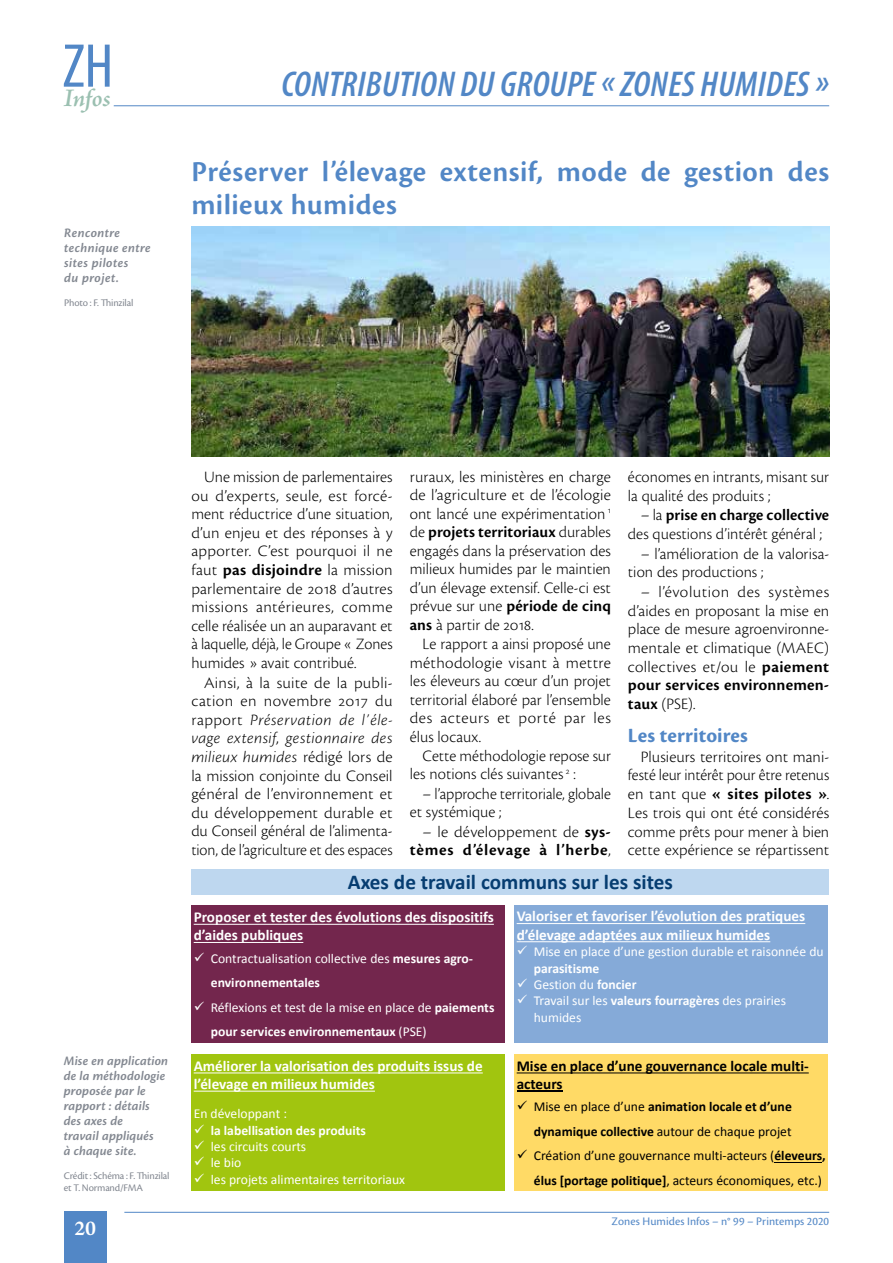
<style>
.page{position:relative;width:893px;height:1263px;background:#fff}
.page>*{position:absolute;margin:0;border:0;box-sizing:border-box;transform-origin:0 0}
.t1{font:condensed 62.4px "Myriad Pro";color:#5287c6}
.t2{font:italic 600 condensed 36px "Myriad Pro";letter-spacing:.01em;color:#5287c6}
.t3{font:600 30px/33px "Cronos Pro";letter-spacing:.015em;color:#5287c6}
.t4{font:italic 600 25.5px "Adobe Jenson Pro";letter-spacing:-.01em;color:#9bc0b1}
.t5{font:700 21.15px "Calibri";color:#063d71}
.t6{font:700 21px "Cronos Pro";letter-spacing:.005em;color:#5287c6}
.t7{font:700 21px "Adobe Jenson Pro";color:#fff}
.t8{font:300 16.5px/18.6px "Cronos Pro";letter-spacing:.005em;color:#000;text-align:justify}
.t9{font:600 16.5px/18.5px "Cronos Pro";letter-spacing:.045em;color:#000;text-align:right}
.t10{font:700 15.15px/18.1px "Calibri";color:#fff}
.t11{font:700 15.15px/18.1px "Calibri";color:#000}
.t12{font:13.65px/16.4px "Calibri";color:#fff}
.t13{font:13.65px/24.6px "Calibri";color:#000;text-align:right}
.t14{font:700 13.65px/24.6px "Calibri";color:#000;text-align:right}
.t15{font:700 13.65px "Calibri";color:#fff}
.t16{font:italic 600 13.5px/15px "Cronos Pro";letter-spacing:.01em;color:#838891}
.t17{font:italic 600 13.5px/15px "Cronos Pro";letter-spacing:.03em;color:#838891}
.t18{font:12px "Cronos Pro";letter-spacing:.005em;color:#5287c6}
.t19{font:10.5px/12px "Cronos Pro";letter-spacing:-.015em;color:#838891}
.s1{font-weight:600}
.s2{font-style:italic}
.s3{font-weight:300}
.s4{font-weight:700}
.s5{font-weight:400}
</style>
<div class="page">
<div style="left:64px;top:1212px;width:42px;height:51px;background:#5287c6"></div>
<hr style="left:114px;top:105px;width:715px;height:1px;background:#5287c6">
<hr style="left:124px;top:1212px;width:705px;height:1px;background:#5287c6">
<div style="left:191px;top:1054px;width:314px;height:137px;background:#a1c50f"></div>
<svg style="left:194px;top:1072px;width:289px;height:1px"></svg>
<svg style="left:194px;top:1091px;width:181px;height:1px"></svg>
<div style="left:514px;top:1054px;width:314px;height:137px;background:#ffda66"></div>
<svg style="left:517px;top:1072px;width:292px;height:1px"></svg>
<hr style="left:517px;top:1091px;width:46px;height:1px;background:#000">
<hr style="left:774px;top:1162px;width:48px;height:1px;background:#000">
<div style="left:514px;top:905px;width:314px;height:137px;background:#85aad8"></div>
<svg style="left:517px;top:923px;width:288px;height:1px"></svg>
<svg style="left:517px;top:941px;width:253px;height:1px"></svg>
<div style="left:191px;top:868px;width:638px;height:26px;background:#bed7ef"></div>
<div style="left:191px;top:906px;width:314px;height:137px;background:#73264d"></div>
<svg style="left:194px;top:924px;width:300px;height:1px"></svg>
<svg style="left:194px;top:942px;width:109px;height:1px"></svg>
<img style="left:191px;top:227px;width:638px;height:229px">
<h1 class="t1" style="left:63px;top:28px;width:52px">ZH</h1>
<h3 class="t4" style="left:64px;top:83px;width:48px">Infos</h3>
<p class="t17" style="left:64px;top:226px;width:88px">Rencontre technique entre sites pilotes<br>du projet.</p>
<p class="t19" style="left:64px;top:297px;width:71px">Photo : F. Thinzilal</p>
<h2 class="t2" style="left:281px;top:65px;width:549px">CONTRIBUTION DU GROUPE «ZONES HUMIDES»</h2>
<h3 class="t3" style="left:191px;top:155px;width:639px">Préserver l’élevage extensif, mode de gestion des milieux humides</h3>
<p class="t16" style="left:64px;top:1053px;width:106px">Mise en application de la méthodologie proposée par le rapport : détails des axes de<br>travail appliqués<br>à chaque site.</p>
<p class="t19" style="left:64px;top:1169px;width:107px">Crédit : Schéma : F. Thinzilal et T. Normand/FMA</p>
<p class="t7" style="left:74px;top:1216px;width:24px">20</p>
<p class="t8" style="left:191px;top:467px;width:203px;text-indent:13px">Une mission de parlementaires ou d’experts, seule, est forcé&shy;ment réductrice d’une situation, d’un enjeu et des réponses à y apporter. C’est pourquoi il ne faut <span class="s1">pas disjoindre</span> la mission parlementaire de 2018 d’autres missions antérieures, comme celle réalisée un an auparavant et à laquelle, déjà, le Groupe « Zones humides » avait contribué.</p>
<p class="t8" style="left:191px;top:673px;width:203px;text-indent:13px">Ainsi, à la suite de la publi&shy;cation en novembre 2017 du rapport <span class="s2">Préservation de l’éle&shy;vage extensif, gestionnaire des milieux humides</span> rédigé lors de la mission conjointe du Conseil général de l’environnement et du développement durable et du Conseil général de l’alimenta&shy;tion, de l’agriculture et des espaces</p>
<p class="t8" style="left:410px;top:467px;width:203px">ruraux, les ministères en charge de l’agriculture et de l’écologie ont lancé une expérimentation <sup>1 </sup>de <span class="s1">projets territoriaux</span> durables engagés dans la préservation des milieux humides par le maintien d’un élevage extensif. Celle-ci est prévue sur une <span class="s1">période de cinq ans</span> à partir de 2018.</p>
<p class="t8" style="left:410px;top:635px;width:203px;text-indent:13px">Le rapport a ainsi proposé une méthodologie visant à mettre les éleveurs au cœur d’un projet territorial élaboré par l’ensemble des acteurs et porté par les élus locaux.</p>
<p class="t8" style="left:410px;top:746px;width:203px;text-indent:13px">Cette méthodologie repose sur les notions clés suivantes <sup>2</sup> :</p>
<p class="t8" style="left:410px;top:784px;width:203px;text-indent:13px">– l’approche territoriale, globale et systémique ;</p>
<p class="t9" style="left:410px;top:822px;width:203px"><span class="s3">– le développement de</span> sys&shy;tèmes d’élevage à l’herbe<span class="s3">,</span></p>
<p class="t8" style="left:628px;top:467px;width:203px">économes en intrants, misant sur la qualité des produits ;</p>
<p class="t8" style="left:628px;top:506px;width:203px;text-indent:13px">– la <span class="s1">prise en charge collective </span>des questions d’intérêt général ;</p>
<p class="t8" style="left:628px;top:544px;width:203px;text-indent:13px">– l’amélioration de la valorisa&shy;tion des productions ;</p>
<p class="t8" style="left:628px;top:582px;width:203px;text-indent:13px">– l’évolution des systèmes d’aides en proposant la mise en place de mesure agroenvironne&shy;mentale et climatique (MAEC) collectives et/ou le <span class="s1">paiement pour services environnemen&shy;taux</span> (PSE).</p>
<p class="t6" style="left:628px;top:723px;width:122px">Les territoires</p>
<p class="t8" style="left:628px;top:747px;width:203px;text-indent:13px">Plusieurs territoires ont mani&shy;festé leur intérêt pour être retenus en tant que <span class="s1">« sites pilotes »</span>.<br>Les trois qui ont été considérés comme prêts pour mener à bien cette expérience se répartissent</p>
<p class="t5" style="left:348px;top:869px;width:326px">Axes de travail communs sur les sites</p>
<p class="t10" style="left:194px;top:908px;width:302px">Proposer et tester des évolutions des dispositifs d’aides publiques</p>
<p class="t12" style="left:211px;top:946px;width:264px;line-height:24.6px;text-indent:-17px">✓ Contractualisation collective des <span class="s4">mesures agro&shy;environnementales</span></p>
<p class="t12" style="left:211px;top:995px;width:285px;line-height:24.6px;text-indent:-17px">✓ Réflexions et test de la mise en place de <span class="s4">paiements pour services environnementaux</span> (PSE)</p>
<p class="t10" style="left:517px;top:907px;width:290px">Valoriser et favoriser l’évolution des pratiques d’élevage adaptées aux milieux humides</p>
<p class="t12" style="left:534px;top:943px;width:291px;text-indent:-17px">✓ Mise en place d’une gestion durable et raisonnée du <span class="s4">parasitisme</span></p>
<p class="t12" style="left:517px;top:976px;width:122px">✓ Gestion du <span class="s4">foncier</span></p>
<p class="t12" style="left:534px;top:993px;width:254px;text-indent:-17px">✓ Travail sur les <span class="s4">valeurs fourragères</span> des prairies humides</p>
<p class="t10" style="left:194px;top:1056px;width:291px">Améliorer la valorisation des produits issus de l’élevage en milieux humides</p>
<p class="t12" style="left:194px;top:1106px;width:95px">En développant :</p>
<p class="t15" style="left:194px;top:1121px;width:174px">✓ la labellisation des produits</p>
<p class="t12" style="left:194px;top:1138px;width:114px">✓ les circuits courts</p>
<p class="t12" style="left:194px;top:1155px;width:49px">✓ le bio</p>
<p class="t12" style="left:194px;top:1171px;width:213px">✓ les projets alimentaires territoriaux</p>
<p class="t11" style="left:517px;top:1056px;width:294px">Mise en place d’une gouvernance locale multi&shy;acteurs</p>
<p class="t14" style="left:517px;top:1094px;width:277px">✓ <span class="s5">Mise en place d’une</span> animation locale et d’une dynamique collective <span class="s5">autour de chaque projet</span></p>
<p class="t13" style="left:517px;top:1144px;width:310px">✓ Création d’une gouvernance multi-acteurs (<span class="s4">éleveurs, élus [portage politique]</span>, acteurs économiques, etc.)</p>
<p class="t18" style="left:612px;top:1214px;width:219px">Zones Humides Infos – n° 99 – Printemps 2020</p>
</div>
